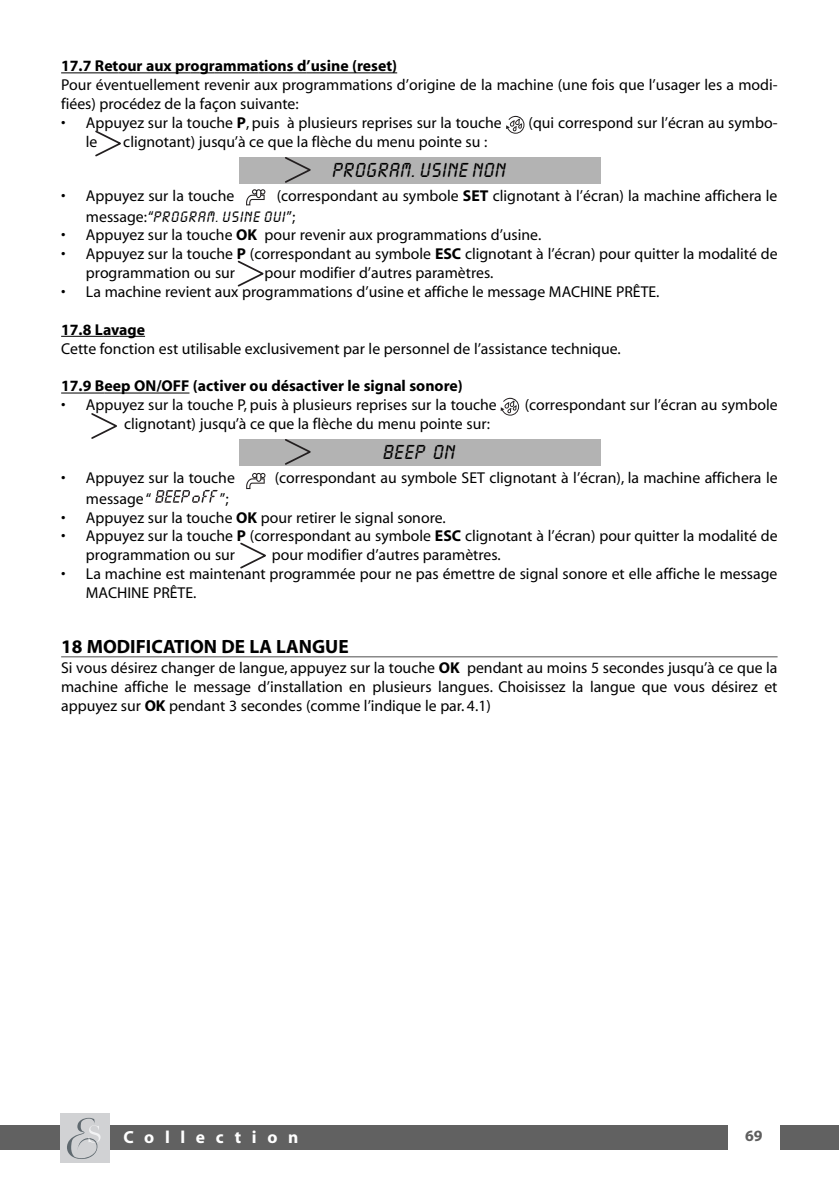
<style>
.page{position:relative;width:839px;height:1185px;background:#fff}
.page>*{position:absolute;margin:0;border:0;box-sizing:border-box;transform-origin:0 0}
.t1{font:21px "Lcd Plain";letter-spacing:.05em;color:#000}
.t2{font:700 19.25px "Myriad";color:#000}
.t3{font:700 17.5px "Myriad";letter-spacing:.61em;color:#fff}
.t4{font:15.75px/18.9px "Myriad";color:#000}
.t5{font:700 15.75px "Myriad";color:#000}
.t6{font:15.75px "Lcd Plain";letter-spacing:.075em;color:#000}
.t7{font:700 15.75px "Myriad";color:#5e5e5e}
.s1{font-weight:700}
.s2{font-family:"Myriad"}
</style>
<div class="page">
<div style="left:9px;top:1125px;width:829px;height:25px;background:#616161"></div>
<div style="left:239px;top:439px;width:361px;height:27px;background:#b3b3b3"></div>
<svg style="left:285px;top:439px;width:25px;height:26px"></svg>
<div style="left:239px;top:157px;width:361px;height:27px;background:#b3b3b3"></div>
<div style="left:60px;top:1113px;width:49px;height:50px;background:#d1d2d4"></div>
<svg style="left:67px;top:1118px;width:33px;height:41px"></svg>
<div style="left:728px;top:1112px;width:51px;height:50px;background:#fff"></div>
<div style="left:0;top:1125px;width:20px;height:25px;background:#616161"></div>
<hr style="left:61px;top:72px;width:57px;height:1px;background:#000">
<hr style="left:118px;top:72px;width:72px;height:1px;background:#000">
<svg style="left:190px;top:72px;width:25px;height:1px"></svg>
<hr style="left:215px;top:72px;width:43px;height:1px;background:#000">
<hr style="left:258px;top:72px;width:48px;height:1px;background:#000">
<hr style="left:306px;top:72px;width:57px;height:1px;background:#000">
<hr style="left:363px;top:72px;width:34px;height:1px;background:#000">
<hr style="left:61px;top:336px;width:42px;height:1px;background:#000">
<svg style="left:103px;top:336px;width:42px;height:1px"></svg>
<hr style="left:61px;top:393px;width:34px;height:1px;background:#000">
<hr style="left:105px;top:393px;width:84px;height:1px;background:#000">
<hr style="left:61px;top:656px;width:716px;height:1px;background:#4d4d4d">
<svg style="left:91px;top:413px;width:26px;height:26px"></svg>
<svg style="left:240px;top:543px;width:26px;height:25px"></svg>
<svg style="left:95px;top:131px;width:26px;height:25px"></svg>
<svg style="left:506px;top:116px;width:18px;height:18px"></svg>
<svg style="left:285px;top:157px;width:26px;height:26px"></svg>
<svg style="left:246px;top:189px;width:19px;height:16px"></svg>
<svg style="left:237px;top:261px;width:26px;height:26px"></svg>
<svg style="left:500px;top:398px;width:19px;height:18px"></svg>
<svg style="left:246px;top:473px;width:19px;height:16px"></svg>
<svg style="left:155px;top:490px;width:63px;height:13px"></svg>
<p class="t5" style="left:61px;top:60px;width:337px">17.7 Retour aux programmations d’usine (reset)</p>
<p class="t4" style="left:61px;top:77px;width:717px">Pour éventuellement revenir aux programmations d’origine de la machine (une fois que l’usager les a modi&shy;fiées) procédez de la façon suivante:</p>
<p class="t4" style="left:61px;top:115px;width:442px">• Appuyez sur la touche <span class="s1">P</span>, puis à plusieurs reprises sur la touche</p>
<p class="t4" style="left:528px;top:115px;width:250px">(qui correspond sur l’écran au symbo-</p>
<p class="t4" style="left:86px;top:133px;width:13px">le</p>
<p class="t4" style="left:123px;top:133px;width:365px">clignotant) jusqu’à ce que la flèche du menu pointe su :</p>
<h1 class="t1" style="left:332px;top:158px;width:175px">PROGRAM. USINE NON</h1>
<p class="t4" style="left:61px;top:187px;width:175px">• Appuyez sur la touche</p>
<p class="t4" style="left:276px;top:187px;width:502px">(correspondant au symbole <span class="s1">SET</span> clignotant à l’écran) la machine affichera le</p>
<p class="t6" style="left:86px;top:207px;width:211px"><span class="s2">message:“</span>PROGRAM. USINE OUI<span class="s2">”;</span></p>
<p class="t4" style="left:61px;top:227px;width:481px">• Appuyez sur la touche <span class="s1">OK</span> pour revenir aux programmations d’usine.</p>
<p class="t4" style="left:86px;top:246px;width:693px;text-indent:-25px">• Appuyez sur la touche <span class="s1">P</span> (correspondant au symbole <span class="s1">ESC</span> clignotant à l’écran) pour quitter la modalité de programmation ou sur</p>
<p class="t4" style="left:264px;top:264px;width:230px">pour modifier d’autres paramètres.</p>
<p class="t4" style="left:61px;top:283px;width:599px">• La machine revient aux programmations d’usine et affiche le message MACHINE PRÊTE.</p>
<p class="t5" style="left:61px;top:323px;width:85px">17.8 Lavage</p>
<p class="t4" style="left:61px;top:340px;width:561px">Cette fonction est utilisable exclusivement par le personnel de l’assistance technique.</p>
<p class="t5" style="left:61px;top:380px;width:403px">17.9 Beep ON/OFF (activer ou désactiver le signal sonore)</p>
<p class="t4" style="left:61px;top:397px;width:437px">• Appuyez sur la touche P, puis à plusieurs reprises sur la touche</p>
<p class="t4" style="left:524px;top:397px;width:254px">(correspondant sur l’écran au symbole</p>
<p class="t4" style="left:124px;top:416px;width:367px">clignotant) jusqu’à ce que la flèche du menu pointe sur:</p>
<h1 class="t1" style="left:383px;top:440px;width:73px">BEEP ON</h1>
<p class="t4" style="left:61px;top:470px;width:175px">• Appuyez sur la touche</p>
<p class="t4" style="left:275px;top:470px;width:504px">(correspondant au symbole SET clignotant à l’écran), la machine affichera le</p>
<p class="t4" style="left:86px;top:491px;width:67px">message “</p>
<p class="t4" style="left:220px;top:491px;width:10px">”;</p>
<p class="t4" style="left:61px;top:509px;width:386px">• Appuyez sur la touche <span class="s1">OK</span> pour retirer le signal sonore.</p>
<p class="t4" style="left:86px;top:528px;width:693px;text-indent:-25px">• Appuyez sur la touche <span class="s1">P</span> (correspondant au symbole <span class="s1">ESC</span> clignotant à l’écran) pour quitter la modalité de programmation ou sur</p>
<p class="t4" style="left:272px;top:547px;width:230px">pour modifier d’autres paramètres.</p>
<p class="t4" style="left:86px;top:566px;width:692px;text-indent:-25px">• La machine est maintenant programmée pour ne pas émettre de signal sonore et elle affiche le message<br>MACHINE PRÊTE.</p>
<p class="t2" style="left:61px;top:639px;width:289px">18 MODIFICATION DE LA LANGUE</p>
<p class="t4" style="left:61px;top:660px;width:717px;text-align:justify">Si vous désirez changer de langue, appuyez sur la touche <span class="s1">OK</span> pendant au moins 5 secondes jusqu’à ce que la machine affiche le message d’installation en plusieurs langues. Choisissez la langue que vous désirez et appuyez sur <span class="s1">OK</span> pendant 3 secondes (comme l’indique le par. 4.1)</p>
<p class="t3" style="left:123px;top:1131px;width:176px">Collection</p>
<p class="t7" style="left:744px;top:1130px;width:19px">69</p>
</div>
